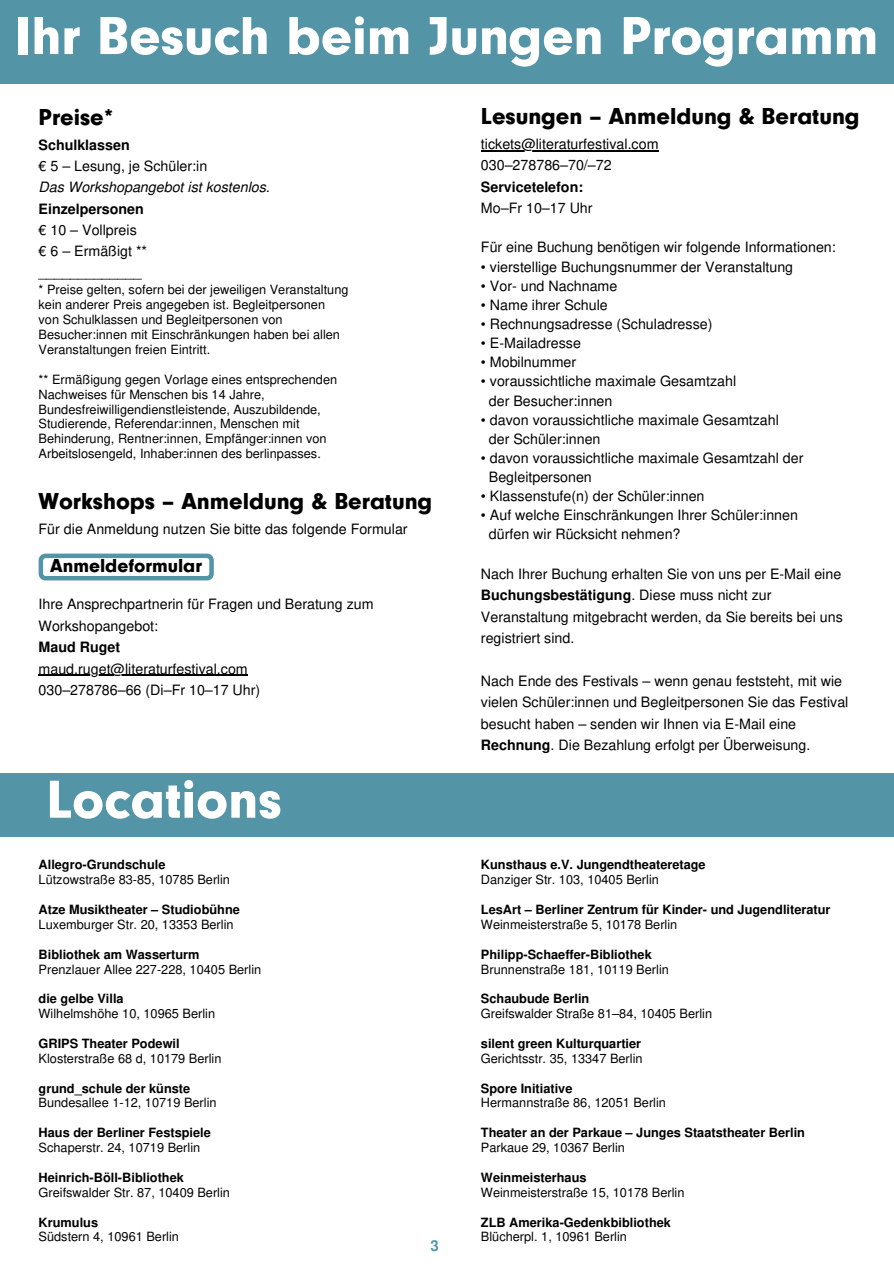
<style>
.page{position:relative;width:894px;height:1264px;background:#fff}
.page>*{position:absolute;margin:0;border:0;box-sizing:border-box;transform-origin:0 0}
.t1{font:900 55.5px "Neuzeit Gro";color:#fff}
.t2{font:900 24px "Neuzeit Gro";color:#000}
.t3{font:900 19.5px "Neuzeit Gro";color:#000}
.t4{font:700 15px "Nimbus San L";color:#5396a8}
.t5{font:14.25px/21.5px "Nimbus San L";color:#000}
.t6{font:700 14.25px "Nimbus San L";color:#000}
.t7{font:italic 14.25px "Nimbus San L";color:#000}
.t8{font:12.75px/14.9px "Nimbus San L";color:#000}
.t9{font:700 12.75px "Nimbus San L";color:#000}
.s1{font-weight:700}
</style>
<div class="page">
<div style="left:0;top:0;width:893px;height:83px;background:#5394a6"></div>
<hr style="left:481px;top:150px;width:177px;height:1px;background:#000">
<svg style="left:39px;top:553px;width:175px;height:27px"></svg>
<hr style="left:39px;top:674px;width:209px;height:2px;background:#000">
<div style="left:0;top:773px;width:893px;height:64px;background:#5394a6"></div>
<h1 class="t1" style="left:15px;top:4px;width:864px">Ihr Besuch beim Jungen Programm</h1>
<h2 class="t2" style="left:39px;top:104px;width:76px">Preise*</h2>
<p class="t6" style="left:39px;top:135px;width:93px">Schulklassen</p>
<p class="t5" style="left:39px;top:155px;width:170px">€ 5 – Lesung, je Schüler:in</p>
<p class="t7" style="left:39px;top:177px;width:233px">Das Workshopangebot ist kostenlos.</p>
<p class="t6" style="left:39px;top:198px;width:107px">Einzelpersonen</p>
<p class="t5" style="left:39px;top:219px;width:110px">€ 10 – Vollpreis € 6 – Ermäßigt ** _____________</p>
<p class="t8" style="left:39px;top:282px;width:311px">* Preise gelten, sofern bei der jeweiligen Veranstaltung kein anderer Preis angegeben ist. Begleitpersonen von Schulklassen und Begleitpersonen von Besucher:innen mit Einschränkungen haben bei allen Veranstaltungen freien Eintritt.</p>
<p class="t8" style="left:39px;top:371px;width:300px">** Ermäßigung gegen Vorlage eines entsprechenden Nachweises für Menschen bis 14 Jahre, Bundesfreiwilligendienstleistende, Auszubildende, Studierende, Referendar:innen, Menschen mit Behinderung, Rentner:innen, Empfänger:innen von Arbeitslosengeld, Inhaber:innen des berlinpasses.</p>
<h2 class="t2" style="left:39px;top:488px;width:395px">Workshops – Anmeldung &amp; Beratung</h2>
<p class="t5" style="left:39px;top:518px;width:370px">Für die Anmeldung nutzen Sie bitte das folgende Formular</p>
<h3 class="t3" style="left:50px;top:554px;width:153px">Anmeldeformular</h3>
<p class="t5" style="left:39px;top:593px;width:336px">Ihre Ansprechpartnerin für Fragen und Beratung zum<br>Workshopangebot:</p>
<p class="t6" style="left:39px;top:637px;width:83px">Maud Ruget</p>
<p class="t5" style="left:39px;top:657px;width:223px">maud.ruget@literaturfestival.com<br>030–278786–66 (Di–Fr 10–17 Uhr)</p>
<h1 class="t1" style="left:46px;top:767px;width:237px">Locations</h1>
<p class="t9" style="left:39px;top:855px;width:128px">Allegro-Grundschule</p>
<p class="t8" style="left:39px;top:871px;width:193px">Lützowstraße 83-85, 10785 Berlin</p>
<p class="t9" style="left:39px;top:900px;width:203px">Atze Musiktheater – Studiobühne</p>
<p class="t8" style="left:39px;top:916px;width:196px">Luxemburger Str. 20, 13353 Berlin</p>
<p class="t9" style="left:39px;top:945px;width:162px">Bibliothek am Wasserturm</p>
<p class="t8" style="left:39px;top:961px;width:224px">Prenzlauer Allee 227-228, 10405 Berlin</p>
<p class="t9" style="left:39px;top:989px;width:87px">die gelbe Villa</p>
<p class="t8" style="left:39px;top:1005px;width:178px">Wilhelmshöhe 10, 10965 Berlin</p>
<p class="t9" style="left:39px;top:1034px;width:143px">GRIPS Theater Podewil</p>
<p class="t8" style="left:39px;top:1050px;width:184px">Klosterstraße 68 d, 10179 Berlin</p>
<p class="t9" style="left:39px;top:1078px;width:153px">grund_schule der künste</p>
<p class="t8" style="left:39px;top:1095px;width:179px">Bundesallee 1-12, 10719 Berlin</p>
<p class="t9" style="left:39px;top:1123px;width:174px">Haus der Berliner Festspiele</p>
<p class="t8" style="left:39px;top:1139px;width:163px">Schaperstr. 24, 10719 Berlin</p>
<p class="t9" style="left:39px;top:1168px;width:147px">Heinrich-Böll-Bibliothek</p>
<p class="t8" style="left:39px;top:1184px;width:193px">Greifswalder Str. 87, 10409 Berlin</p>
<p class="t9" style="left:39px;top:1212px;width:61px">Krumulus</p>
<p class="t8" style="left:39px;top:1228px;width:142px">Südstern 4, 10961 Berlin</p>
<p class="t4" style="left:430px;top:1234px;width:10px">3</p>
<h2 class="t2" style="left:481px;top:103px;width:380px">Lesungen – Anmeldung &amp; Beratung</h2>
<p class="t5" style="left:481px;top:133px;width:179px">tickets@literaturfestival.com<br>030–278786–70/–72</p>
<p class="t6" style="left:481px;top:176px;width:104px">Servicetelefon:</p>
<p class="t5" style="left:481px;top:197px;width:113px">Mo–Fr 10–17 Uhr</p>
<p class="t5" style="left:481px;top:236px;width:356px">Für eine Buchung benötigen wir folgende Informationen:</p>
<p class="t5" style="left:481px;top:255px;width:314px">• vierstellige Buchungsnummer der Veranstaltung</p>
<p class="t5" style="left:481px;top:274px;width:138px">• Vor- und Nachname</p>
<p class="t5" style="left:481px;top:293px;width:128px">• Name ihrer Schule</p>
<p class="t5" style="left:481px;top:313px;width:233px">• Rechnungsadresse (Schuladresse)</p>
<p class="t5" style="left:481px;top:332px;width:101px">• E-Mailadresse</p>
<p class="t5" style="left:481px;top:351px;width:97px">• Mobilnummer</p>
<p class="t5" style="left:488px;top:371px;width:249px;line-height:19.2px;text-indent:-8px">• voraussichtliche maximale Gesamtzahl der Besucher:innen</p>
<p class="t5" style="left:488px;top:409px;width:291px;line-height:19.2px;text-indent:-8px">• davon voraussichtliche maximale Gesamtzahl der Schüler:innen</p>
<p class="t5" style="left:488px;top:448px;width:316px;line-height:19.2px;text-indent:-8px">• davon voraussichtliche maximale Gesamtzahl der<br>Begleitpersonen</p>
<p class="t5" style="left:481px;top:485px;width:225px">• Klassenstufe(n) der Schüler:innen</p>
<p class="t5" style="left:488px;top:505px;width:310px;line-height:19.2px;text-indent:-8px">• Auf welche Einschränkungen Ihrer Schüler:innen dürfen wir Rücksicht nehmen?</p>
<p class="t5" style="left:481px;top:562px;width:363px">Nach Ihrer Buchung erhalten Sie von uns per E-Mail eine <span class="s1">Buchungsbestätigung</span>. Diese muss nicht zur Veranstaltung mitgebracht werden, da Sie bereits bei uns registriert sind.</p>
<p class="t5" style="left:481px;top:669px;width:369px">Nach Ende des Festivals – wenn genau feststeht, mit wie vielen Schüler:innen und Begleitpersonen Sie das Festival besucht haben – senden wir Ihnen via E-Mail eine <span class="s1">Rechnung</span>. Die Bezahlung erfolgt per Überweisung.</p>
<p class="t9" style="left:481px;top:855px;width:226px">Kunsthaus e.V. Jungendtheateretage</p>
<p class="t8" style="left:481px;top:871px;width:179px">Danziger Str. 103, 10405 Berlin</p>
<p class="t9" style="left:481px;top:900px;width:351px">LesArt – Berliner Zentrum für Kinder- und Jugendliteratur</p>
<p class="t8" style="left:481px;top:916px;width:198px">Weinmeisterstraße 5, 10178 Berlin</p>
<p class="t9" style="left:481px;top:945px;width:172px">Philipp-Schaeffer-Bibliothek</p>
<p class="t8" style="left:481px;top:961px;width:189px">Brunnenstraße 181, 10119 Berlin</p>
<p class="t9" style="left:481px;top:989px;width:110px">Schaubude Berlin</p>
<p class="t8" style="left:481px;top:1005px;width:233px">Greifswalder Straße 81–84, 10405 Berlin</p>
<p class="t9" style="left:481px;top:1034px;width:162px">silent green Kulturquartier</p>
<p class="t8" style="left:481px;top:1050px;width:163px">Gerichtsstr. 35, 13347 Berlin</p>
<p class="t9" style="left:481px;top:1078px;width:93px">Spore Initiative</p>
<p class="t8" style="left:481px;top:1095px;width:186px">Hermannstraße 86, 12051 Berlin</p>
<p class="t9" style="left:481px;top:1123px;width:325px">Theater an der Parkaue – Junges Staatstheater Berlin</p>
<p class="t8" style="left:481px;top:1139px;width:145px">Parkaue 29, 10367 Berlin</p>
<p class="t9" style="left:481px;top:1168px;width:107px">Weinmeisterhaus</p>
<p class="t8" style="left:481px;top:1184px;width:205px">Weinmeisterstraße 15, 10178 Berlin</p>
<p class="t9" style="left:481px;top:1212px;width:191px">ZLB Amerika-Gedenkbibliothek</p>
<p class="t8" style="left:481px;top:1228px;width:147px">Blücherpl. 1, 10961 Berlin</p>
</div>
